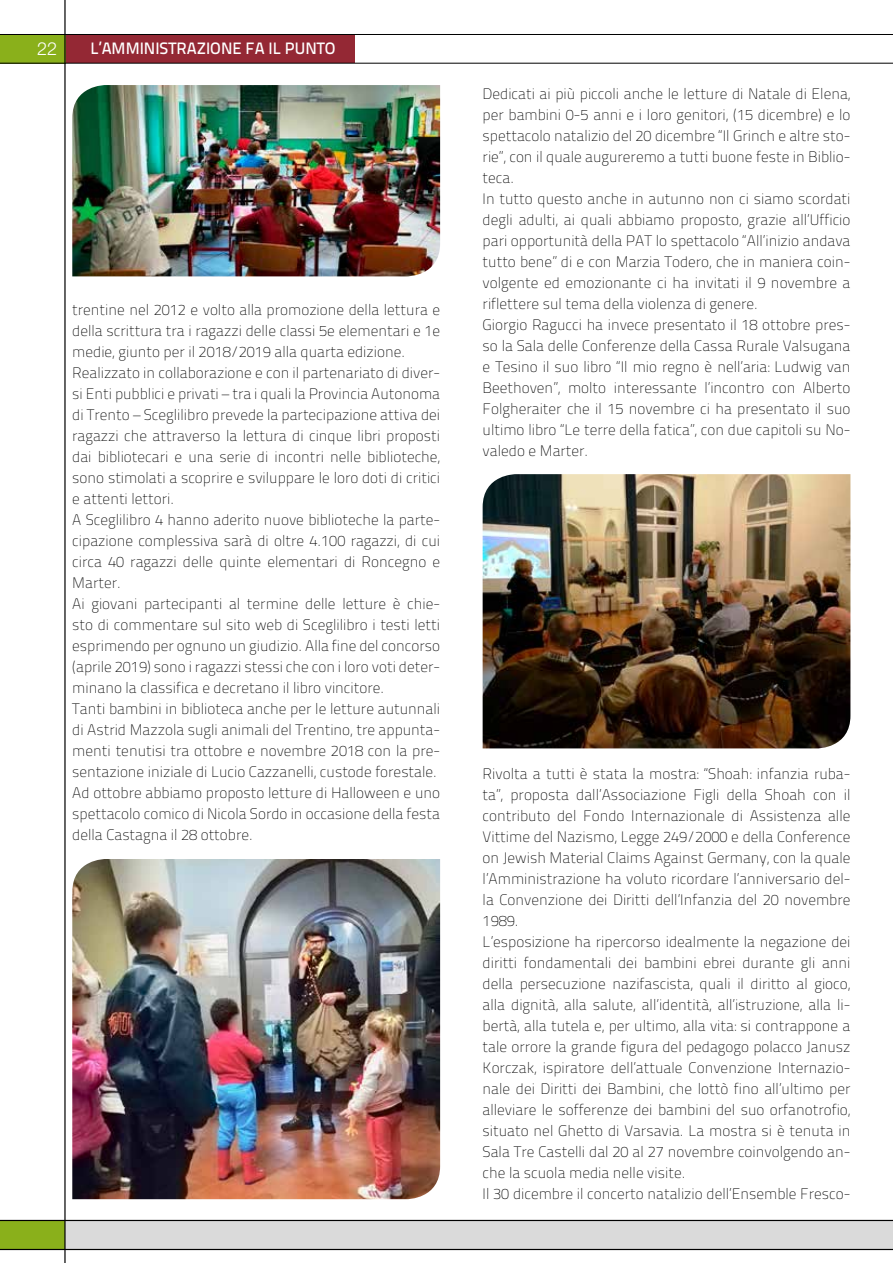
<style>
.page{position:relative;width:893px;height:1263px;background:#fff}
.page>*{position:absolute;margin:0;border:0;box-sizing:border-box;transform-origin:0 0}
.t1{font:300 18px "Helvetica Neue LT Std";color:#fff}
.t2{font:16.5px "Titillium Text 25 L 600 wt";color:#fff}
.t3{font:15.15px/21px "Titillium Text 25 L 1 wt";color:#000}
</style>
<div class="page">
<div style="left:63px;top:34px;width:292px;height:29px;background:#942834"></div>
<div style="left:64px;top:1220px;width:829px;height:29px;background:#dadada"></div>
<div style="left:0;top:34px;width:66px;height:29px;background:#8ab01b"></div>
<div style="left:0;top:1220px;width:64px;height:30px;background:#8ab01b"></div>
<hr style="left:0;top:1220px;width:893px;height:1px;background:#000">
<hr style="left:0;top:1249px;width:893px;height:1px;background:#000">
<hr style="left:0;top:63px;width:893px;height:1px;background:#000">
<hr style="left:0;top:34px;width:893px;height:1px;background:#000">
<hr style="left:64px;top:0;width:2px;height:1263px;background:#000">
<img style="left:72px;top:85px;width:368px;height:191px">
<img style="left:72px;top:859px;width:368px;height:340px">
<img style="left:483px;top:474px;width:367px;height:274px">
<p class="t1" style="left:37px;top:37px;width:22px">22</p>
<p class="t2" style="left:91px;top:35px;width:247px">L’AMMINISTRAZIONE FA IL PUNTO</p>
<p class="t3" style="left:72px;top:299px;width:369px">trentine nel 2012 e volto alla promozione della lettura e della scrittura tra i ragazzi delle classi 5e elementari e 1e medie, giunto per il 2018/2019 alla quarta edizione.<br>Realizzato in collaborazione e con il partenariato di diver&shy;si Enti pubblici e privati – tra i quali la Provincia Autonoma di Trento – Sceglilibro prevede la partecipazione attiva dei ragazzi che attraverso la lettura di cinque libri proposti dai bibliotecari e una serie di incontri nelle biblioteche, sono stimolati a scoprire e sviluppare le loro doti di critici e attenti lettori.<br>A Sceglilibro 4 hanno aderito nuove biblioteche la parte&shy;cipazione complessiva sarà di oltre 4.100 ragazzi, di cui circa 40 ragazzi delle quinte elementari di Roncegno e Marter.<br>Ai giovani partecipanti al termine delle letture è chie&shy;sto di commentare sul sito web di Sceglilibro i testi letti esprimendo per ognuno un giudizio. Alla fine del concorso (aprile 2019) sono i ragazzi stessi che con i loro voti deter&shy;minano la classifica e decretano il libro vincitore.<br>Tanti bambini in biblioteca anche per le letture autunnali di Astrid Mazzola sugli animali del Trentino, tre appunta&shy;menti tenutisi tra ottobre e novembre 2018 con la pre&shy;sentazione iniziale di Lucio Cazzanelli, custode forestale.<br>Ad ottobre abbiamo proposto letture di Halloween e uno spettacolo comico di Nicola Sordo in occasione della festa della Castagna il 28 ottobre.</p>
<p class="t3" style="left:483px;top:82px;width:369px">Dedicati ai più piccoli anche le letture di Natale di Elena, per bambini 0-5 anni e i loro genitori, (15 dicembre) e lo spettacolo natalizio del 20 dicembre “Il Grinch e altre sto&shy;rie”, con il quale augureremo a tutti buone feste in Biblio&shy;teca.<br>In tutto questo anche in autunno non ci siamo scordati degli adulti, ai quali abbiamo proposto, grazie all’Ufficio pari opportunità della PAT lo spettacolo “All’inizio andava tutto bene” di e con Marzia Todero, che in maniera coin&shy;volgente ed emozionante ci ha invitati il 9 novembre a riflettere sul tema della violenza di genere.<br>Giorgio Ragucci ha invece presentato il 18 ottobre pres&shy;so la Sala delle Conferenze della Cassa Rurale Valsugana e Tesino il suo libro “Il mio regno è nell’aria: Ludwig van Beethoven”, molto interessante l’incontro con Alberto Folgheraiter che il 15 novembre ci ha presentato il suo ultimo libro “Le terre della fatica”, con due capitoli su No&shy;valedo e Marter.</p>
<p class="t3" style="left:483px;top:762px;width:369px">Rivolta a tutti è stata la mostra: “Shoah: infanzia ruba&shy;ta”, proposta dall’Associazione Figli della Shoah con il contributo del Fondo Internazionale di Assistenza alle Vittime del Nazismo, Legge 249/2000 e della Conference on Jewish Material Claims Against Germany, con la quale l’Amministrazione ha voluto ricordare l’anniversario del&shy;la Convenzione dei Diritti dell’Infanzia del 20 novembre 1989.<br>L’esposizione ha ripercorso idealmente la negazione dei diritti fondamentali dei bambini ebrei durante gli anni della persecuzione nazifascista, quali il diritto al gioco, alla dignità, alla salute, all’identità, all’istruzione, alla li&shy;bertà, alla tutela e, per ultimo, alla vita: si contrappone a tale orrore la grande figura del pedagogo polacco Janusz Korczak, ispiratore dell’attuale Convenzione Internazio&shy;nale dei Diritti dei Bambini, che lottò fino all’ultimo per alleviare le sofferenze dei bambini del suo orfanotrofio, situato nel Ghetto di Varsavia. La mostra si è tenuta in Sala Tre Castelli dal 20 al 27 novembre coinvolgendo an&shy;che la scuola media nelle visite.<br>Il 30 dicembre il concerto natalizio dell’Ensemble Fresco-</p>
</div>
